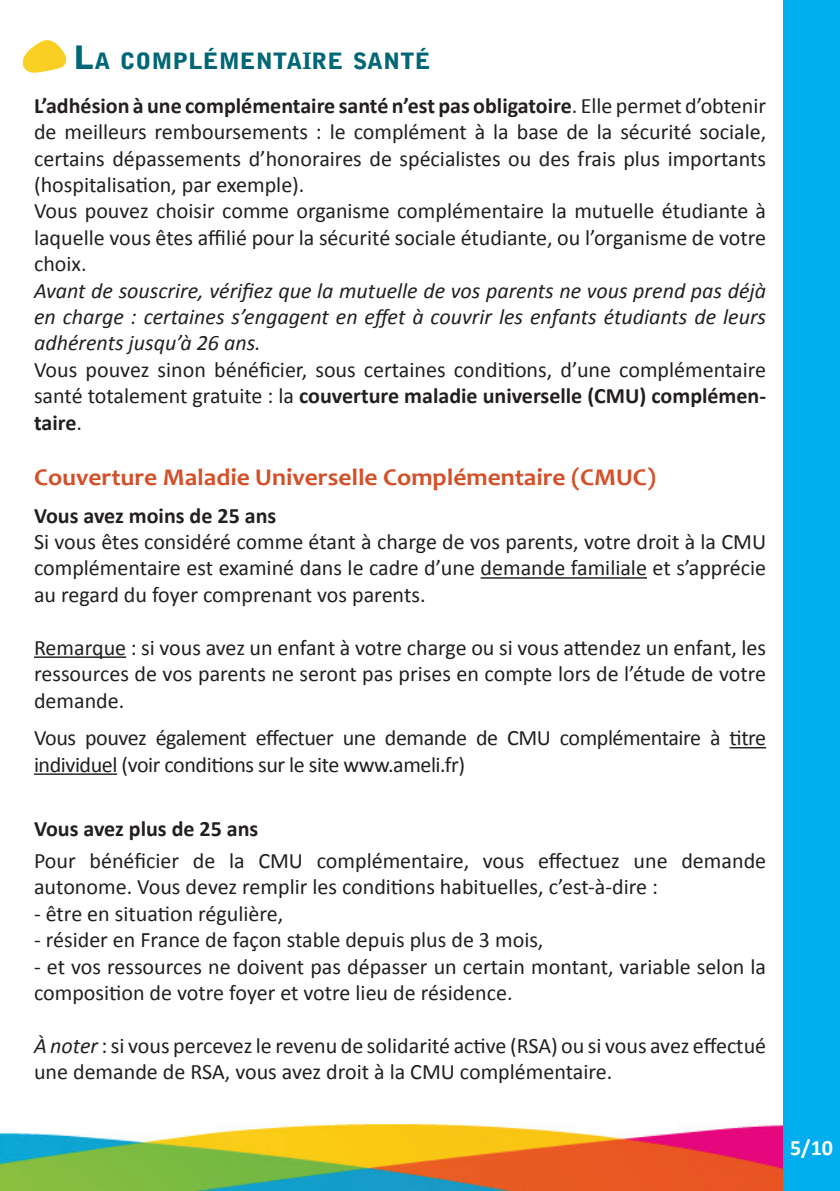
<style>
.page{position:relative;width:840px;height:1191px;background:#fff}
.page>*{position:absolute;margin:0;border:0;box-sizing:border-box;transform-origin:0 0}
.t1{font:700 24px "Candara";color:#d35029;scale:1.06 1}
.t2{font:900 22.4px "Bell Gothic Std";color:#016675;scale:1.06 1}
.t3{font:22px/26.4px "Calibri";color:#231f20}
.t4{font:italic 22px/26.4px "Calibri";color:#231f20;text-align:justify}
.t5{font:22px/26.4px "Calibri";letter-spacing:-.02em;color:#231f20}
.t6{font:700 22px "Calibri";color:#231f20}
.t7{font:700 22px "Calibri";color:#fcfcfc}
.s1{font-size:32px}
.s2{font-weight:700}
.s3{font-style:italic}
</style>
<div class="page">
<img style="left:0;top:1124px;width:782px;height:67px">
<div style="left:782px;top:0;width:57px;height:1191px;background:#00aeef"></div>
<hr style="left:480px;top:577px;width:166px;height:1px;background:#231f20">
<hr style="left:34px;top:656px;width:92px;height:2px;background:#231f20">
<hr style="left:729px;top:747px;width:36px;height:1px;background:#231f20">
<hr style="left:34px;top:773px;width:83px;height:2px;background:#231f20">
<svg style="left:22px;top:40px;width:45px;height:33px"></svg>
<p class="t2" style="left:74px;top:48px;width:338px"><span class="s1">L</span>A COMPLÉMENTAIRE SANTÉ</p>
<p class="t3" style="left:34px;top:92px;width:733px"><span class="s2">L’adhésion à une complémentaire santé n’est pas obligatoire</span>. Elle permet d’obtenir de meilleurs remboursements : le complément à la base de la sécurité sociale, certains dépassements d’honoraires de spécialistes ou des frais plus importants (hospitalisation, par exemple).<br>Vous pouvez choisir comme organisme complémentaire la mutuelle étudiante à laquelle vous êtes affilié pour la sécurité sociale étudiante, ou l’organisme de votre choix.</p>
<p class="t4" style="left:34px;top:276px;width:733px">Avant de souscrire, vérifiez que la mutuelle de vos parents ne vous prend pas déjà en charge : certaines s’engagent en effet à couvrir les enfants étudiants de leurs adhérents jusqu’à 26 ans.</p>
<p class="t3" style="left:34px;top:356px;width:733px;text-align:justify">Vous pouvez sinon bénéficier, sous certaines conditions, d’une complémentaire santé totalement gratuite : la <span class="s2">couverture maladie universelle (CMU) complémen&shy;taire</span>.</p>
<p class="t1" style="left:34px;top:462px;width:588px">Couverture Maladie Universelle Complémentaire (CMUC)</p>
<p class="t6" style="left:34px;top:501px;width:243px">Vous avez moins de 25 ans</p>
<p class="t3" style="left:34px;top:528px;width:733px;text-align:justify">Si vous êtes considéré comme étant à charge de vos parents, votre droit à la CMU complémentaire est examiné dans le cadre d’une demande familiale et s’apprécie au regard du foyer comprenant vos parents.</p>
<p class="t3" style="left:34px;top:634px;width:733px;text-align:justify">Remarque : si vous avez un enfant à votre charge ou si vous attendez un enfant, les ressources de vos parents ne seront pas prises en compte lors de l’étude de votre demande.</p>
<p class="t5" style="left:34px;top:725px;width:733px">Vous pouvez également effectuer une demande de CMU complémentaire à titre individuel (voir conditions sur le site www.ameli.fr)</p>
<p class="t6" style="left:34px;top:814px;width:226px">Vous avez plus de 25 ans</p>
<p class="t3" style="left:34px;top:847px;width:733px">Pour bénéficier de la CMU complémentaire, vous effectuez une demande autonome. Vous devez remplir les conditions habituelles, c’est-à-dire :</p>
<p class="t3" style="left:34px;top:900px;width:251px">- être en situation régulière,</p>
<p class="t3" style="left:34px;top:926px;width:510px">- résider en France de façon stable depuis plus de 3 mois,</p>
<p class="t3" style="left:34px;top:953px;width:733px">- et vos ressources ne doivent pas dépasser un certain montant, variable selon la composition de votre foyer et votre lieu de résidence.</p>
<p class="t3" style="left:34px;top:1032px;width:733px"><span class="s3">À noter</span> : si vous percevez le revenu de solidarité active (RSA) ou si vous avez effectué une demande de RSA, vous avez droit à la CMU complémentaire.</p>
<p class="t7" style="left:789px;top:1133px;width:44px">5/10</p>
</div>
